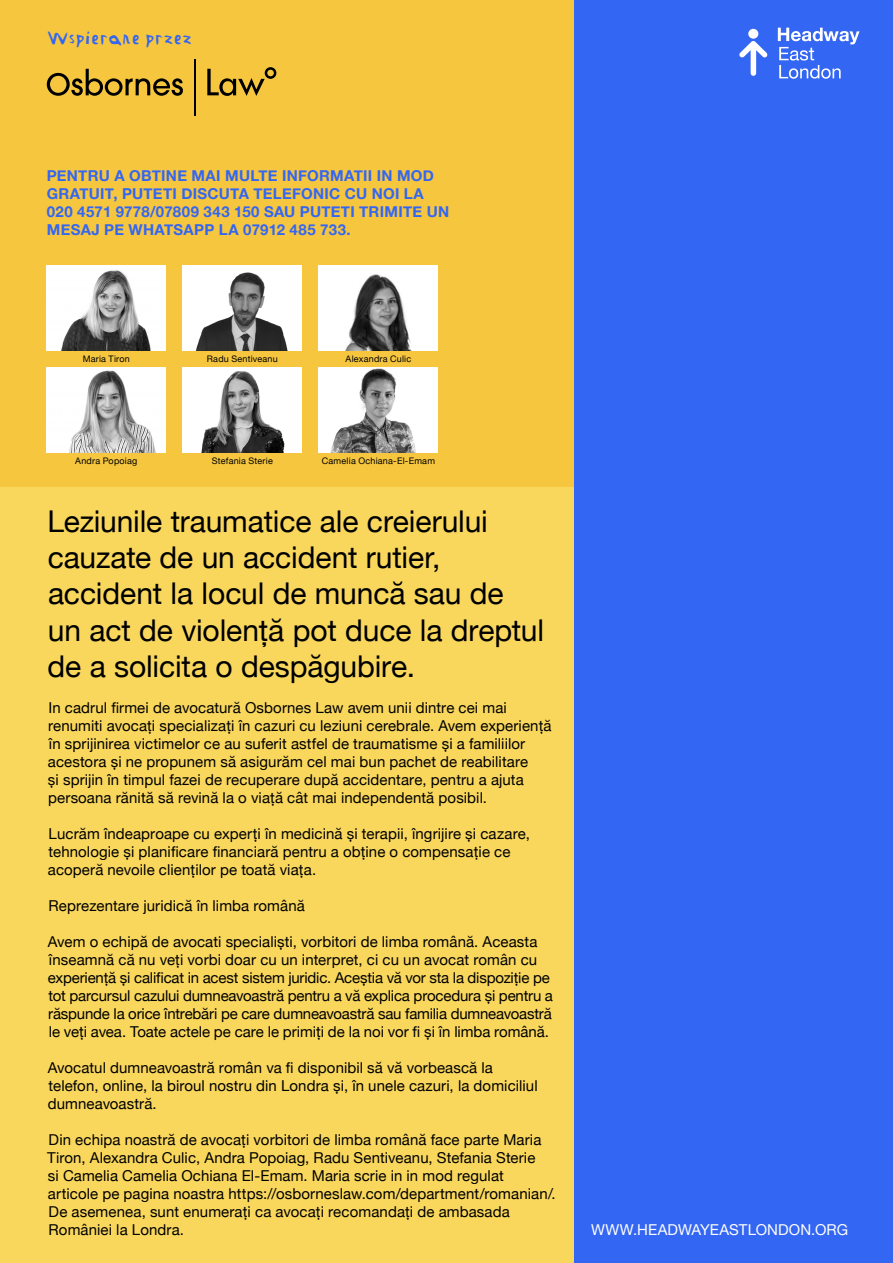
<style>
.page{position:relative;width:893px;height:1263px;background:#fff}
.page>*{position:absolute;margin:0;border:0;box-sizing:border-box;transform-origin:0 0}
.t1{font:30px/36px "Helvetica Neue";letter-spacing:-.005em;color:#000}
.t2{font:22.5px "Headwayfont";letter-spacing:.005em;color:#3366f2}
.t3{font:15px/18px "Helvetica Neue";letter-spacing:.005em;color:#000}
.t4{font:700 15px/18px "Helvetica Neue";letter-spacing:.02em;color:#3366f2}
.t5{font:15px "Helvetica Neue";letter-spacing:.005em;color:#fff}
.t6{font:9px "Helvetica Neue";letter-spacing:.025em;color:#000}
</style>
<div class="page">
<div style="left:0;top:0;width:574px;height:1263px;background:#f9d75d"></div>
<div style="left:0;top:0;width:574px;height:487px;background:#f6c63f"></div>
<div style="left:574px;top:0;width:319px;height:1263px;background:#3366f2"></div>
<svg style="left:47px;top:69px;width:136px;height:27px"></svg>
<svg style="left:207px;top:67px;width:69px;height:29px"></svg>
<hr style="left:194px;top:59px;width:2px;height:57px;background:#000">
<svg style="left:778px;top:28px;width:81px;height:51px"></svg>
<svg style="left:739px;top:41px;width:28px;height:35px"></svg>
<div style="left:748px;top:29px;width:10px;height:10px;background:#fff;border-radius:50%"></div>
<img style="left:183px;top:368px;width:119px;height:85px">
<div style="left:183px;top:266px;width:119px;height:85px;background:#fff"></div>
<img style="left:195px;top:272px;width:93px;height:79px">
<img style="left:47px;top:266px;width:119px;height:85px">
<img style="left:319px;top:368px;width:119px;height:85px">
<div style="left:319px;top:266px;width:119px;height:85px;background:#fff"></div>
<img style="left:345px;top:274px;width:67px;height:77px">
<img style="left:47px;top:368px;width:119px;height:85px">
<h2 class="t2" style="left:47px;top:28px;width:147px">Wspierane przez</h2>
<p class="t4" style="left:47px;top:167px;width:404px">PENTRU A OBTINE MAI MULTE INFORMATII IN MOD GRATUIT, PUTETI DISCUTA TELEFONIC CU NOI LA 020 4571 9778/07809 343 150 SAU PUTETI TRIMITE UN MESAJ PE WHATSAPP LA 07912 485 733.</p>
<p class="t6" style="left:83px;top:353px;width:49px">Maria Tiron</p>
<p class="t6" style="left:207px;top:353px;width:72px">Radu Sentiveanu</p>
<p class="t6" style="left:346px;top:353px;width:67px">Alexandra Culic</p>
<p class="t6" style="left:75px;top:455px;width:64px">Andra Popoiag</p>
<p class="t6" style="left:212px;top:455px;width:62px">Stefania Sterie</p>
<p class="t6" style="left:322px;top:455px;width:115px">Camelia Ochiana-El-Emam</p>
<h1 class="t1" style="left:47px;top:505px;width:498px">Leziunile traumatice ale creierului cauzate de un accident rutier, accident la locul de muncă sau de<br>un act de violență pot duce la dreptul de a solicita o despăgubire.</h1>
<p class="t3" style="left:48px;top:699px;width:505px">In cadrul firmei de avocatură Osbornes Law avem unii dintre cei mai renumiti avocați specializați în cazuri cu leziuni cerebrale. Avem experiență în sprijinirea victimelor ce au suferit astfel de traumatisme și a familiilor acestora și ne propunem să asigurăm cel mai bun pachet de reabilitare<br>și sprijin în timpul fazei de recuperare după accidentare, pentru a ajuta persoana rănită să revină la o viață cât mai independentă posibil.</p>
<p class="t3" style="left:48px;top:825px;width:484px">Lucrăm îndeaproape cu experți în medicină și terapii, îngrijire și cazare, tehnologie și planificare financiară pentru a obține o compensație ce acoperă nevoile clienților pe toată viața.</p>
<p class="t3" style="left:49px;top:897px;width:258px">Reprezentare juridică în limba română</p>
<p class="t3" style="left:48px;top:933px;width:507px">Avem o echipă de avocati specialiști, vorbitori de limba română. Aceasta înseamnă că nu veți vorbi doar cu un interpret, ci cu un avocat român cu experiență și calificat in acest sistem juridic. Aceștia vă vor sta la dispoziție pe tot parcursul cazului dumneavoastră pentru a vă explica procedura și pentru a răspunde la orice întrebări pe care dumneavoastră sau familia dumneavoastră le veți avea. Toate actele pe care le primiți de la noi vor fi și în limba română.</p>
<p class="t3" style="left:48px;top:1059px;width:491px">Avocatul dumneavoastră român va fi disponibil să vă vorbească la telefon, online, la biroul nostru din Londra și, în unele cazuri, la domiciliul dumneavoastră.</p>
<p class="t3" style="left:47px;top:1131px;width:510px">Din echipa noastră de avocați vorbitori de limba română face parte Maria Tiron, Alexandra Culic, Andra Popoiag, Radu Sentiveanu, Stefania Sterie<br>si Camelia Camelia Ochiana El-Emam. Maria scrie in in mod regulat articole pe pagina noastra https://osborneslaw.com/department/romanian/.<br>De asemenea, sunt enumerați ca avocați recomandați de ambasada României la Londra.</p>
<p class="t5" style="left:591px;top:1219px;width:259px">WWW.HEADWAYEASTLONDON.ORG</p>
</div>
